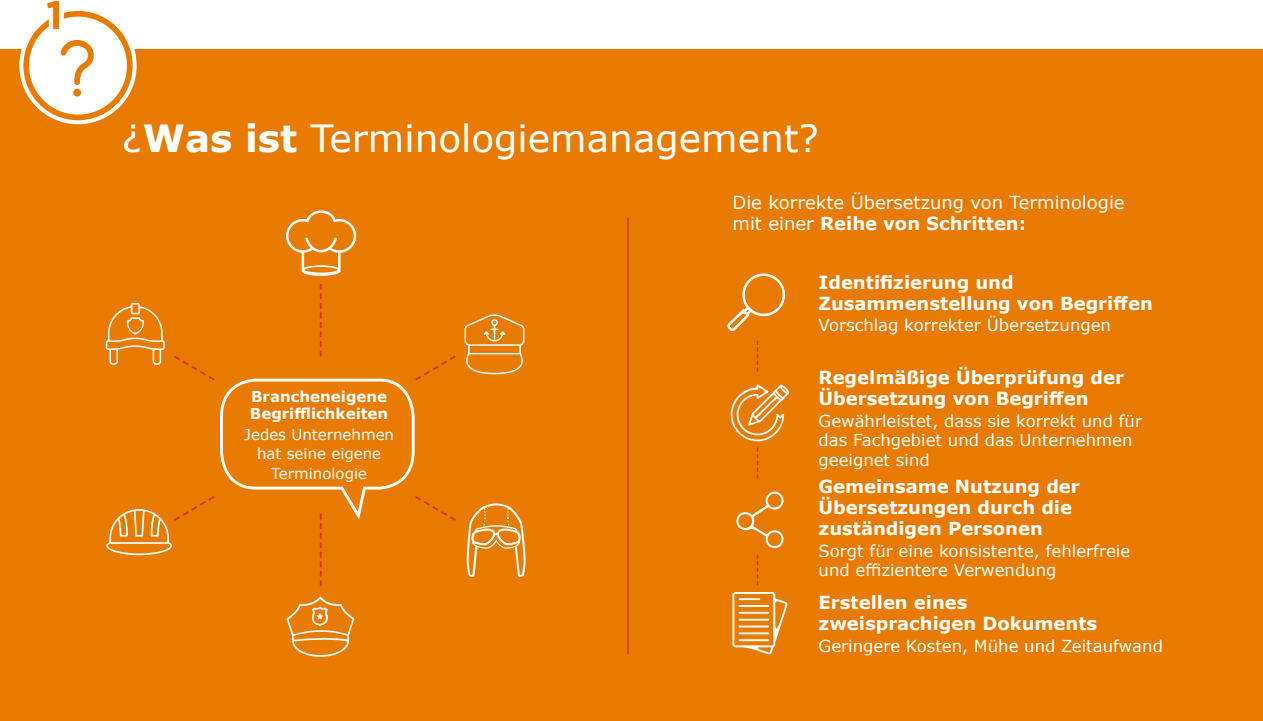
<style>
.page{position:relative;width:1263px;height:721px;background:#fff}
.page>*{position:absolute;margin:0;border:0;box-sizing:border-box;transform-origin:0 0}
.Text{font:700 39.75px "Gotham";color:#e87a00}
.Text-2{font:37.5px "Verdana";color:#fff}
.Text-3{font:700 18px/21px "Verdana";color:#fff}
.Text-4{font:18px/21px "Verdana";color:#fff}
.Text-5{font:16.5px/19.5px "Verdana";color:#fff}
.Text-6{font:15px/19.5px "Verdana";color:#fff;text-align:center}
.Text-7{font:700 15px/17px "Verdana";color:#fff}
.s1{font-weight:700}
</style>
<div class="page">
<div style="left:0;top:49px;width:1263px;height:672px;background:#e87a00"></div>
<div style="left:19px;top:7px;width:118px;height:117px;border:8px solid #fff;border-radius:50%"></div>
<div style="left:26px;top:14px;width:104px;height:103px;background:#fff;border-radius:50%"></div>
<div style="left:23px;top:11px;width:110px;height:109px;border:6px solid #e87a00;border-radius:50%"></div>
<svg style="left:36px;top:7px;width:58px;height:90px"></svg>
<svg style="left:757px;top:341px;width:1px;height:30px"></svg>
<svg style="left:757px;top:447px;width:1px;height:31px"></svg>
<svg style="left:731px;top:384px;width:58px;height:57px"></svg>
<svg style="left:736px;top:491px;width:48px;height:94px"></svg>
<svg style="left:732px;top:592px;width:55px;height:62px"></svg>
<hr style="left:738px;top:618px;width:31px;height:2px;background:#fff">
<hr style="left:738px;top:605px;width:31px;height:2px;background:#fff">
<hr style="left:738px;top:625px;width:31px;height:2px;background:#fff">
<hr style="left:738px;top:632px;width:31px;height:2px;background:#fff">
<hr style="left:738px;top:611px;width:31px;height:2px;background:#fff">
<hr style="left:738px;top:639px;width:31px;height:2px;background:#fff">
<hr style="left:738px;top:598px;width:22px;height:2px;background:#fff">
<svg style="left:727px;top:273px;width:59px;height:59px"></svg>
<svg style="left:286px;top:596px;width:68px;height:60px"></svg>
<svg style="left:464px;top:314px;width:60px;height:60px"></svg>
<svg style="left:286px;top:210px;width:70px;height:66px"></svg>
<svg style="left:106px;top:284px;width:350px;height:302px"></svg>
<svg style="left:466px;top:503px;width:60px;height:74px"></svg>
<p class="Text" style="left:46px;top:-8px;width:18px">1</p>
<p class="Text-2" style="left:122px;top:112px;width:698px">¿<span class="s1">Was ist</span> Terminologiemanagement?</p>
<p class="Text-4" style="left:732px;top:192px;width:394px">Die korrekte Übersetzung von Terminologie mit einer <span class="s1">Reihe von Schritten:</span></p>
<p class="Text-7" style="left:250px;top:387px;width:140px">Brancheneigene<br>Begrifflichkeiten</p>
<p class="Text-6" style="left:244px;top:424px;width:151px">Jedes Unternehmen hat seine eigene<br>Terminologie</p>
<p class="Text-3" style="left:819px;top:271px;width:197px">Identifizierung und</p>
<p class="Text-3" style="left:819px;top:292px;width:336px">Zusammenstellung von Begriffen</p>
<p class="Text-5" style="left:819px;top:315px;width:294px">Vorschlag korrekter Übersetzungen</p>
<p class="Text-3" style="left:819px;top:366px;width:307px">Regelmäßige Überprüfung der<br>Übersetzung von Begriffen</p>
<p class="Text-5" style="left:819px;top:410px;width:325px">Gewährleistet, dass sie korrekt und für das Fachgebiet und das Unternehmen geeignet sind</p>
<p class="Text-3" style="left:819px;top:475px;width:263px">Gemeinsame Nutzung der<br>Übersetzungen durch die zuständigen Personen</p>
<p class="Text-5" style="left:819px;top:541px;width:313px">Sorgt für eine konsistente, fehlerfreie und effizientere Verwendung</p>
<p class="Text-3" style="left:819px;top:592px;width:150px">Erstellen eines</p>
<p class="Text-3" style="left:819px;top:613px;width:280px">zweisprachigen Dokuments</p>
<p class="Text-5" style="left:819px;top:636px;width:346px">Geringere Kosten, Mühe und Zeitaufwand</p>
</div>
